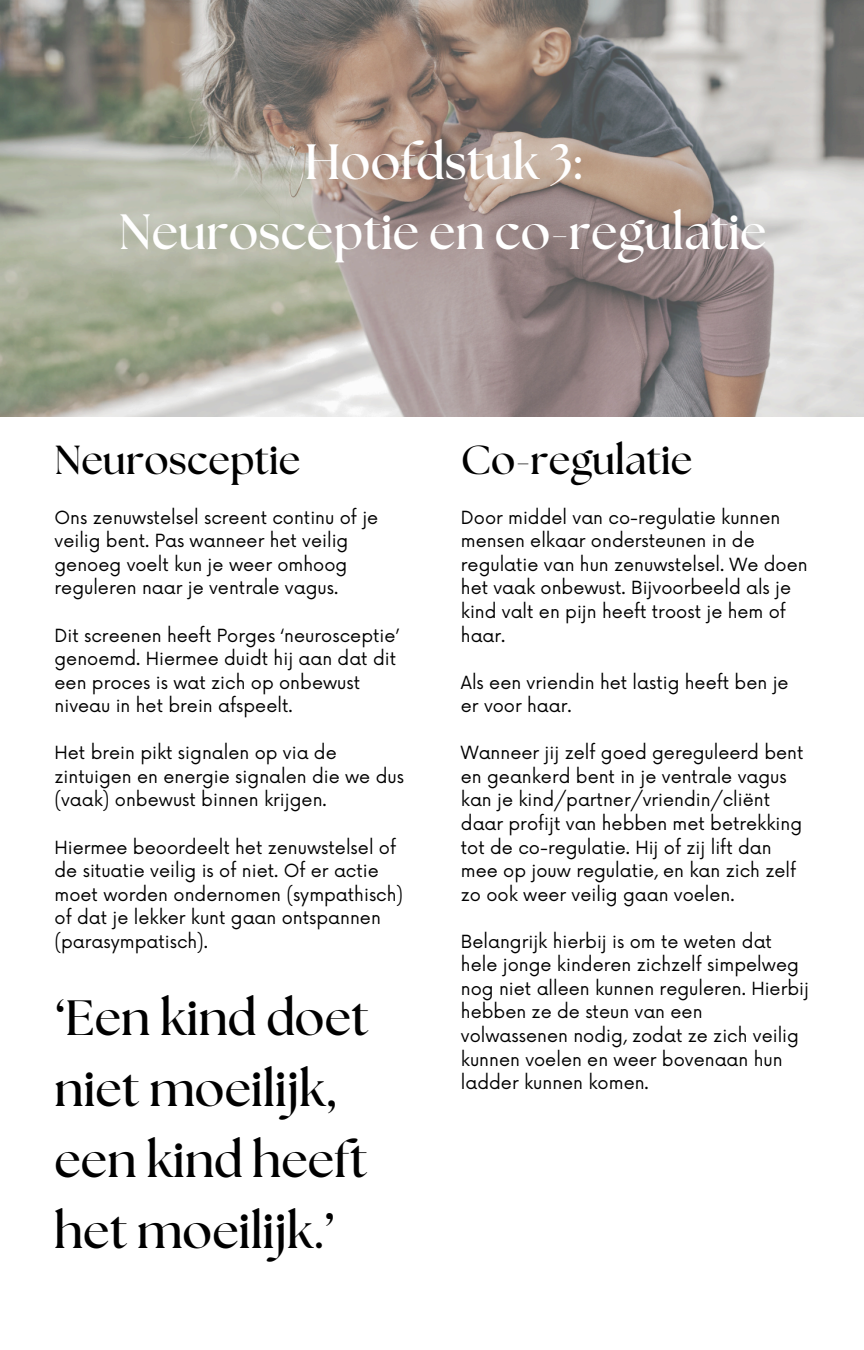
<style>
.page{position:relative;width:864px;height:1350px;background:#fff}
.page>*{position:absolute;margin:0;border:0;box-sizing:border-box;transform-origin:0 0}
.t1{font:700 49.5px/70.9px "The Seasons";color:#000}
.t2{font:700 49.5px/70.9px "The Seasons";color:#fff;text-align:center}
.t3{font:700 40.5px "The Seasons";color:#000}
.t4{font:17.78px/23.6px "Now";color:#000}
</style>
<div class="page">
<img style="left:0;top:0;width:864px;height:417px">
<p class="t2" style="left:119px;top:128px;width:649px">Hoofdstuk 3:<br>Neurosceptie en co-regulatie</p>
<p class="t3" style="left:55px;top:442px;width:247px">Neurosceptie</p>
<p class="t3" style="left:461px;top:442px;width:233px">Co-regulatie</p>
<h1 class="t4" style="left:55px;top:506px;width:325px">Ons zenuwstelsel screent continu of je veilig bent. Pas wanneer het veilig genoeg voelt kun je weer omhoog reguleren naar je ventrale vagus.</h1>
<h2 class="t4" style="left:55px;top:624px;width:345px">Dit screenen heeft Porges ‘neurosceptie’ genoemd. Hiermee duidt hij aan dat dit een proces is wat zich op onbewust niveau in het brein afspeelt.</h2>
<h2 class="t4" style="left:55px;top:742px;width:351px">Het brein pikt signalen op via de zintuigen en energie signalen die we dus (vaak) onbewust binnen krijgen.</h2>
<p class="t4" style="left:55px;top:836px;width:350px">Hiermee beoordeelt het zenuwstelsel of de situatie veilig is of niet. Of er actie moet worden ondernomen (sympathisch) of dat je lekker kunt gaan ontspannen (parasympatisch).</p>
<p class="t1" style="left:55px;top:985px;width:316px">‘Een kind doet niet moeilijk, een kind heeft het moeilijk.’</p>
<p class="t4" style="left:461px;top:506px;width:348px">Door middel van co-regulatie kunnen mensen elkaar ondersteunen in de regulatie van hun zenuwstelsel. We doen het vaak onbewust. Bijvoorbeeld als je kind valt en pijn heeft troost je hem of haar.</p>
<p class="t4" style="left:461px;top:671px;width:329px">Als een vriendin het lastig heeft ben je er voor haar.</p>
<p class="t4" style="left:461px;top:742px;width:344px">Wanneer jij zelf goed gereguleerd bent en geankerd bent in je ventrale vagus kan je kind/partner/vriendin/cliënt daar profijt van hebben met betrekking tot de co-regulatie. Hij of zij lift dan mee op jouw regulatie, en kan zich zelf zo ook weer veilig gaan voelen.</p>
<h1 class="t4" style="left:461px;top:930px;width:350px">Belangrijk hierbij is om te weten dat hele jonge kinderen zichzelf simpelweg nog niet alleen kunnen reguleren. Hierbij hebben ze de steun van een volwassenen nodig, zodat ze zich veilig kunnen voelen en weer bovenaan hun ladder kunnen komen.</h1>
</div>
